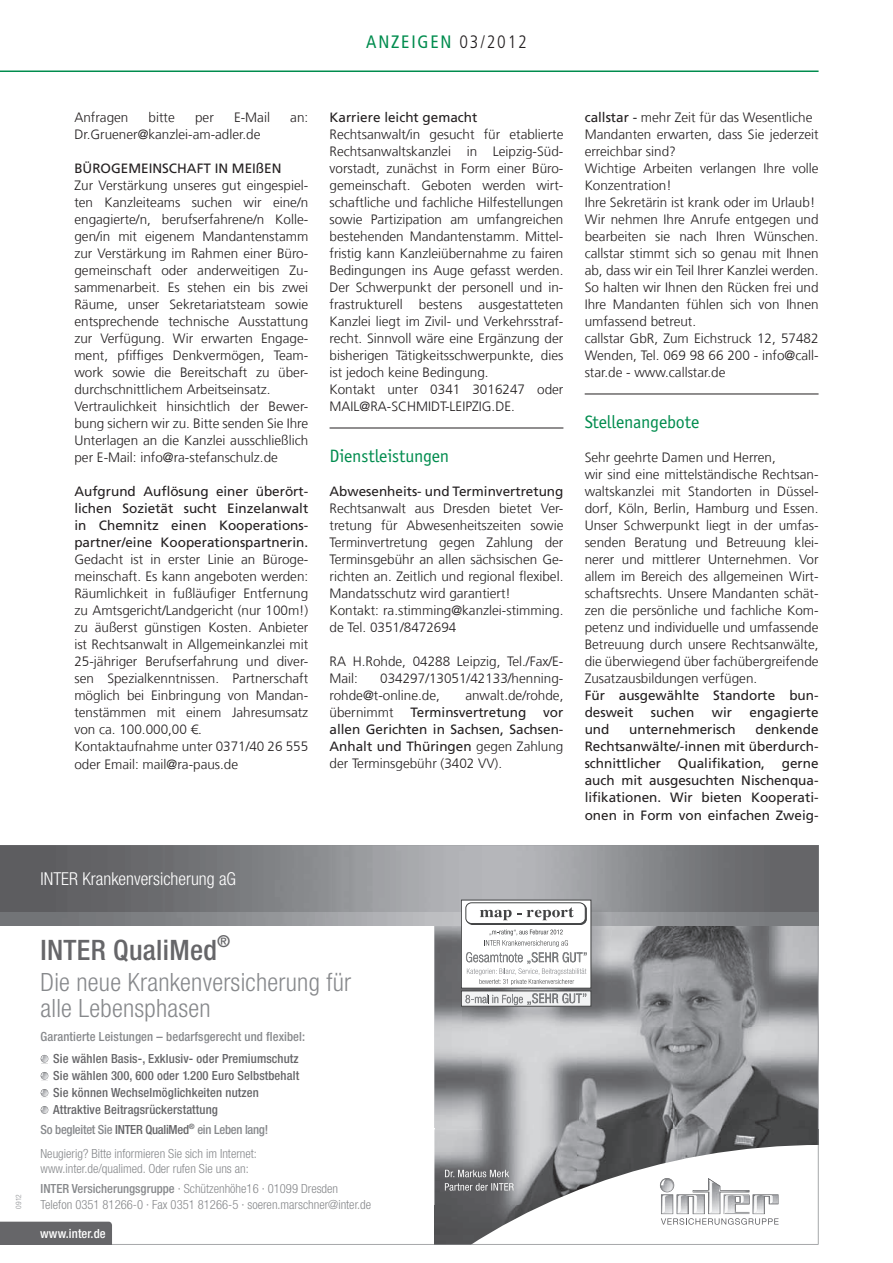
<style>
.page{position:relative;width:893px;height:1263px;background:#fff}
.page>*{position:absolute;margin:0;border:0;box-sizing:border-box;transform-origin:0 0}
.t1{font:500 condensed 28.2px "Helvetica Neue";letter-spacing:.01em;color:#666669}
.t2{font:300 condensed 25.2px/26.7px "Helvetica Neue";letter-spacing:.01em;color:#87898c}
.t3{font:18px "Officina Sans LT";letter-spacing:-.01em;color:#008c4e}
.t4{font:condensed 18px "Frutiger LT";letter-spacing:.1em;color:#008c4e}
.t5{font:300 condensed 17.85px "Helvetica Neue";color:#fff}
.t6{font:300 13.5px/17px "Frutiger LT Com";color:#231f20}
.t7{font:13.5px/17px "Frutiger LT Com";color:#231f20;text-align:justify}
.t8{font:300 condensed 12.6px/24px "Helvetica Neue";color:#87898c}
.t9{font:500 condensed 12.6px/17.1px "Helvetica Neue";letter-spacing:.01em;color:#666669}
.t10{font:500 condensed 12.6px "Helvetica Neue";letter-spacing:.01em;color:#87898c}
.t11{font:500 condensed 12.6px "Helvetica Neue";letter-spacing:.01em;color:#fff}
.t12{font:300 condensed 7.35px "Helvetica Neue";color:#87898c}
.s1{font-weight:300;color:#231f20}
.s2{font-weight:300}
.s3{font-weight:500}
.s4{font-weight:500;color:#666669}
.s5{font-weight:400}
</style>
<div class="page">
<hr style="left:0;top:70px;width:819px;height:2px;background:#008c4e">
<svg style="left:0;top:925px;width:819px;height:320px"></svg>
<img style="left:0;top:845px;width:819px;height:67px">
<img style="left:463px;top:902px;width:147px;height:123px">
<div style="left:461px;top:900px;width:130px;height:88px;background:#fff"></div>
<div style="left:467px;top:903px;width:120px;height:22px;border:1px solid #434445;border-radius:6px"></div>
<div style="left:466px;top:903px;width:119px;height:20px;background:#fff;border-radius:6px"></div>
<div style="left:466px;top:902px;width:119px;height:22px;border:1px solid #434445;border-radius:6px"></div>
<svg style="left:480px;top:910px;width:41px;height:10px"></svg>
<svg style="left:527px;top:907px;width:47px;height:13px"></svg>
<svg style="left:466px;top:929px;width:121px;height:56px"></svg>
<div style="left:461px;top:991px;width:130px;height:15px;background:#f2f3f4"></div>
<svg style="left:465px;top:993px;width:121px;height:12px"></svg>
<div style="left:0;top:1222px;width:112px;height:23px;background:#666669"></div>
<hr style="left:330px;top:428px;width:233px;height:1px;background:#231f20">
<hr style="left:585px;top:394px;width:234px;height:1px;background:#231f20">
<h3 class="t4" style="left:366px;top:31px;width:162px">ANZEIGEN <span class="s1">03/2012</span></h3>
<p class="t6" style="left:74px;top:109px;width:56px">Anfragen</p>
<p class="t6" style="left:149px;top:109px;width:28px">bitte</p>
<p class="t6" style="left:195px;top:109px;width:20px">per</p>
<p class="t6" style="left:234px;top:109px;width:37px">E-Mail</p>
<p class="t6" style="left:290px;top:109px;width:20px">an:</p>
<p class="t6" style="left:74px;top:126px;width:188px">Dr.Gruener@kanzlei-am-adler.de</p>
<p class="t7" style="left:74px;top:160px;width:209px">BÜROGEMEINSCHAFT IN MEIßEN</p>
<p class="t6" style="left:74px;top:177px;width:235px">Zur Verstärkung unseres gut eingespiel&shy;ten Kanzleiteams suchen wir eine/n engagierte/n, berufserfahrene/n Kolle&shy;gen/in mit eigenem Mandantenstamm zur Verstärkung im Rahmen einer Büro&shy;gemeinschaft oder anderweitigen Zu&shy;sammenarbeit. Es stehen ein bis zwei Räume, unser Sekretariatsteam sowie entsprechende technische Ausstattung zur Verfügung. Wir erwarten Engage&shy;ment, pfiffiges Denkvermögen, Team&shy;work sowie die Bereitschaft zu über&shy;durchschnittlichem Arbeitseinsatz.<br>Vertraulichkeit hinsichtlich der Bewer&shy;bung sichern wir zu. Bitte senden Sie Ihre Unterlagen an die Kanzlei ausschließlich per E-Mail: info@ra-stefanschulz.de</p>
<p class="t7" style="left:74px;top:483px;width:235px">Aufgrund Auflösung einer überört&shy;lichen Sozietät sucht Einzelanwalt in Chemnitz einen Kooperations&shy;partner/eine Kooperationspartnerin.</p>
<p class="t6" style="left:74px;top:551px;width:235px">Gedacht ist in erster Linie an Büroge&shy;meinschaft. Es kann angeboten werden:<br>Räumlichkeit in fußläufiger Entfernung zu Amtsgericht/Landgericht (nur 100m!) zu äußerst günstigen Kosten. Anbieter ist Rechtsanwalt in Allgemeinkanzlei mit 25-jähriger Berufserfahrung und diver&shy;sen Spezialkenntnissen. Partnerschaft möglich bei Einbringung von Mandan&shy;tenstämmen mit einem Jahresumsatz von ca. 100.000,00 €.<br>Kontaktaufnahme unter 0371/40 26 555 oder Email: mail@ra-paus.de</p>
<p class="t7" style="left:330px;top:109px;width:149px">Karriere leicht gemacht</p>
<p class="t6" style="left:330px;top:126px;width:235px">Rechtsanwalt/in gesucht für etablierte Rechtsanwaltskanzlei in Leipzig-Süd&shy;vorstadt, zunächst in Form einer Büro&shy;gemeinschaft. Geboten werden wirt&shy;schaftliche und fachliche H ilfestellungen sowie Partizipation am umfangreichen bestehenden Mandantenstamm. M ittel&shy;fristig kann Kanzleiübernahme zu fairen Bedingungen ins Auge gefasst werden.<br>Der Schwerpunkt der personell und in&shy;frastrukturell bestens ausgestatteten Kanzlei liegt im Zivil- und Verkehrsstraf&shy;recht. Sinnvoll wäre eine Ergänzung der bisherigen Tätigkeitsschwerpunkte, dies ist jedoch keine Bedingung.<br>Kontakt unter 0341 3016247 oder MAIL@RA-SCHM</p>
<p class="t6" style="left:428px;top:398px;width:88px">IDT-LEIPZIG.DE.</p>
<h3 class="t3" style="left:330px;top:446px;width:121px">Dienstleistungen</h3>
<p class="t7" style="left:330px;top:483px;width:235px">Abwesenheits- und Terminvertretung</p>
<p class="t6" style="left:330px;top:500px;width:235px">Rechtsanwalt aus Dresden bietet Ver&shy;tretung für Abwesenheitszeiten sowie Terminvertretung gegen Zahlung der Terminsgebühr an allen sächsischen Ge&shy;richten an. Zeitlich und regional flexibel.<br>Mandatsschutz wird garantiert!<br>Kontakt: ra.stimming@kanzlei-stimming. de Tel. 0351/8472694</p>
<p class="t6" style="left:330px;top:653px;width:235px">RA H .Rohde, 04288 Leipzig, Tel./Fax/E-<br>Mail:</p>
<p class="t6" style="left:330px;top:670px;width:235px;text-indent:51px">034297/13051/42133/henning&shy;rohde@t-online.de,</p>
<p class="t7" style="left:330px;top:687px;width:235px;text-indent:136px"><span class="s2">anwalt.de/rohde, übernimmt</span> Terminsvertretung vor allen Gerichten in Sachsen, Sachsen-Anhalt und Thüringen <span class="s2">gegen Zahlung der Terminsgebühr (3402 VV).</span></p>
<h3 class="t5" style="left:41px;top:869px;width:197px">INTER Krankenversicherung aG</h3>
<h1 class="t1" style="left:41px;top:933px;width:191px">INTER QualiMed<sup>®</sup></h1>
<h2 class="t2" style="left:41px;top:968px;width:312px">Die neue Krankenversicherung für alle Lebensphasen</h2>
<p class="t10" style="left:41px;top:1029px;width:266px">Garantierte Leistungen – bedarfsgerecht und flexibel:</p>
<p class="t9" style="left:53px;top:1049px;width:248px">Sie wählen Basis-, Exklusiv- oder Premiumschutz Sie wählen 300, 600 oder 1.200 Euro Selbstbehalt Sie können Wechselmöglichkeiten nutzen Attraktive Beitragsrückerstattung</p>
<p class="t8" style="left:41px;top:1117px;width:229px"><span class="s3">So begleitet Sie</span> <span class="s4">INTER QualiMed</span><sup>®</sup> <span class="s3">ein Leben lang!<br></span>Neugierig? Bitte informieren Sie sich im Internet:</p>
<p class="t8" style="left:41px;top:1159px;width:299px;line-height:19.8px">www.inter.de/qualimed. Oder rufen Sie uns an:<br><span class="s3">INTER Versicherungsgruppe</span> · Schützenhöhe16 · 01099 Dresden</p>
<p class="t12" style="left:14px;top:1208px;width:16px;rotate:-90deg">0912</p>
<p class="t8" style="left:41px;top:1192px;width:332px">Telefon 0351 81266-0 · Fax 0351 81266-5 · soeren.marschner@inter.de</p>
<p class="t11" style="left:40px;top:1226px;width:67px">www.inter.de</p>
<p class="t6" style="left:585px;top:109px;width:235px"><span class="s5">callstar -</span> mehr Zeit für das Wesentliche Mandanten erwarten, dass Sie jederzeit erreichbar sind?<br>Wichtige Arbeiten verlangen Ihre volle Konzentration!<br>Ihre Sekretärin ist krank oder im Urlaub!<br>Wir nehmen Ihre Anrufe entgegen und bearbeiten sie nach Ihren Wünschen. callstar stimmt sich so genau mit Ihnen ab, dass wir ein Teil Ihrer Kanzlei werden.<br>So halten wir Ihnen den Rücken frei und Ihre Mandanten fühlen sich von Ihnen umfassend betreut.<br>callstar GbR, Zum Eichstruck 12, 57482<br>Wenden, Tel. 069 98 66 200 - info@call&shy;star.de - www.callstar.de</p>
<h3 class="t3" style="left:585px;top:412px;width:116px">Stellenangebote</h3>
<p class="t6" style="left:585px;top:449px;width:235px">Sehr geehrte Damen und Herren,<br>wir sind eine mittelständische Rechtsan&shy;waltskanzlei mit Standorten in Düssel&shy;dorf, Köln, Berlin, Hamburg und Essen.<br>Unser Schwerpunkt liegt in der umfas&shy;senden Beratung und Betreuung klei&shy;nerer und mittlerer Unternehmen. Vor allem im Bereich des allgemeinen Wirt&shy;schaftsrechts. Unsere Mandanten schät&shy;zen die persönliche und fachliche Kom&shy;petenz und individuelle und umfassende Betreuung durch unsere Rechtsanwälte, die überwiegend über fachübergreifende Zusatzausbildungen verfügen.</p>
<p class="t7" style="left:585px;top:687px;width:235px">Für ausgewählte Standorte bun&shy;desweit</p>
<p class="t7" style="left:651px;top:704px;width:45px">suchen</p>
<p class="t7" style="left:712px;top:704px;width:22px">wir</p>
<p class="t7" style="left:749px;top:704px;width:71px">engagierte</p>
<p class="t7" style="left:585px;top:721px;width:235px;text-indent:171px">denkende Rechtsanwälte/-innen mit überdurch&shy;schnittlicher Qualifikation, gerne auch mit ausgesuchten Nischenqua&shy;lifikationen. Wir bieten Kooperati&shy;onen in Form von einfachen Zweig-</p>
<p class="t7" style="left:585px;top:721px;width:26px">und</p>
<p class="t7" style="left:629px;top:721px;width:108px">unternehmerisch</p>
</div>
